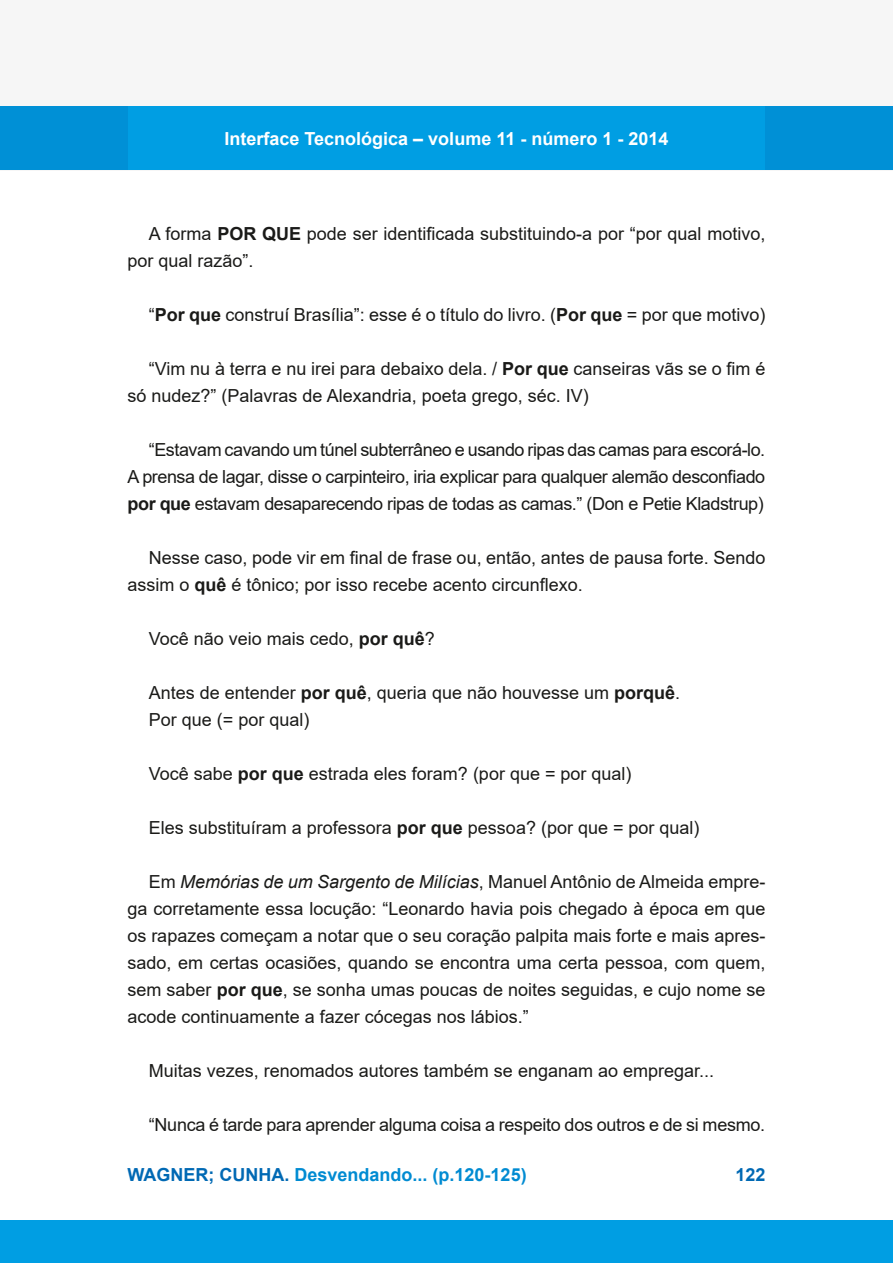
<style>
.page{position:relative;width:893px;height:1263px;background:#fff}
.page>*{position:absolute;margin:0;border:0;box-sizing:border-box;transform-origin:0 0}
.Corpo{font:18px/27px "Arial";color:#1a1a18}
.t1{font:700 18px "Arial";color:#fff}
.t2{font:700 18px "Arial";color:#008bd2}
.t3{font:700 18px "Arial";color:#0069b4}
.s1{font-weight:700}
.s2{font-style:italic}
.s3{color:#0069b4}
</style>
<div class="page">
<div style="left:0;top:0;width:893px;height:170px;background:#f6f6f6"></div>
<div style="left:0;top:1220px;width:893px;height:43px;background:#009ee3"></div>
<div style="left:0;top:106px;width:893px;height:64px;background:#009ee3"></div>
<div style="left:0;top:106px;width:128px;height:64px;background:#0090d6"></div>
<div style="left:765px;top:106px;width:128px;height:64px;background:#0090d6"></div>
<p class="t1" style="left:225px;top:126px;width:445px">Interface Tecnológica – volume 11 - número 1 - 2014</p>
<p class="Corpo" style="left:128px;top:220px;width:639px;text-indent:21px">A forma <span class="s1">POR QUE</span> pode ser identificada substituindo-a por “por qual motivo, por qual razão”.</p>
<p class="Corpo" style="left:149px;top:301px;width:618px">“<span class="s1">Por que</span> construí Brasília”: esse é o título do livro. (<span class="s1">Por que</span> = por que motivo)</p>
<p class="Corpo" style="left:128px;top:355px;width:639px;text-indent:21px">“Vim nu à terra e nu irei para debaixo dela. / <span class="s1">Por que</span> canseiras vãs se o fim é só nudez?” (Palavras de Alexandria, poeta grego, séc. IV)</p>
<p class="Corpo" style="left:128px;top:436px;width:639px;text-align:justify;text-indent:21px">“Estavam cavando um túnel subterrâneo e usando ripas das camas para escorá-lo.<br>A prensa de lagar, disse o carpinteiro, iria explicar para qualquer alemão desconfiado <span class="s1">por que</span> estavam desaparecendo ripas de todas as camas.” (Don e Petie Kladstrup)</p>
<p class="Corpo" style="left:128px;top:544px;width:639px;text-indent:21px">Nesse caso, pode vir em final de frase ou, então, antes de pausa forte. Sendo assim o <span class="s1">quê</span> é tônico; por isso recebe acento circunflexo.</p>
<p class="Corpo" style="left:149px;top:625px;width:288px">Você não veio mais cedo, <span class="s1">por quê</span>?</p>
<p class="Corpo" style="left:149px;top:679px;width:533px">Antes de entender <span class="s1">por quê</span>, queria que não houvesse um <span class="s1">porquê</span>.</p>
<p class="Corpo" style="left:149px;top:706px;width:162px">Por que (= por qual)</p>
<p class="Corpo" style="left:149px;top:760px;width:484px">Você sabe <span class="s1">por que</span> estrada eles foram? (por que = por qual)</p>
<p class="Corpo" style="left:149px;top:814px;width:552px">Eles substituíram a professora <span class="s1">por que</span> pessoa? (por que = por qual)</p>
<p class="Corpo" style="left:128px;top:868px;width:639px;text-align:justify;text-indent:21px">Em <span class="s2">Memórias de um Sargento de Milícias</span>, Manuel Antônio de Almeida empre&shy;ga corretamente essa locução: “Leonardo havia pois chegado à época em que os rapazes começam a notar que o seu coração palpita mais forte e mais apres&shy;sado, em certas ocasiões, quando se encontra uma certa pessoa, com quem, sem saber <span class="s1">por que</span>, se sonha umas poucas de noites seguidas, e cujo nome se acode continuamente a fazer cócegas nos lábios.”</p>
<p class="Corpo" style="left:149px;top:1057px;width:567px">Muitas vezes, renomados autores também se enganam ao empregar...</p>
<p class="Corpo" style="left:149px;top:1111px;width:618px">“Nunca é tarde para aprender alguma coisa a respeito dos outros e de si mesmo.</p>
<p class="t2" style="left:128px;top:1162px;width:401px"><span class="s3">WAGNER; CUNHA.</span> Desvendando... (p.120-125)</p>
<p class="t3" style="left:735px;top:1162px;width:32px">122</p>
</div>
